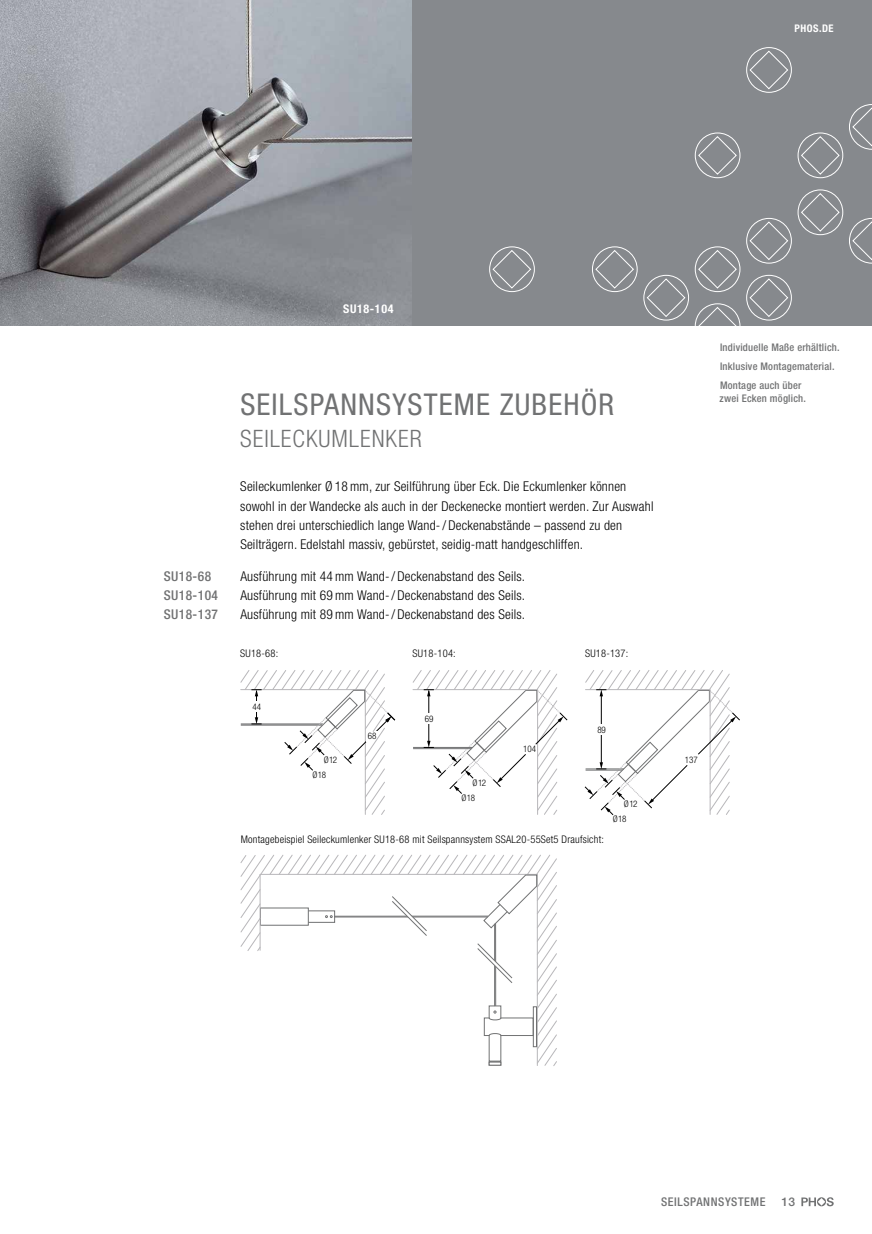
<style>
.page{position:relative;width:872px;height:1234px;background:#fff}
.page>*{position:absolute;margin:0;border:0;box-sizing:border-box;transform-origin:0 0}
.t1{font:condensed 30px "Helvetica Neue LT Std";letter-spacing:.04em;color:#717273}
.t2{font:300 condensed 24px "Helvetica Neue LT Std";letter-spacing:.04em;color:#717273}
.t3{font:300 condensed 13.5px/19.2px "Helvetica Neue LT Std";letter-spacing:.015em;color:#000}
.t4{font:500 condensed 13.5px "Helvetica Neue LT Std";letter-spacing:.03em;color:#717273}
.t5{font:500 condensed 12px "Helvetica Neue LT Std";letter-spacing:.05em;color:#717273}
.t6{font:700 condensed 12px "Helvetica Neue LT Std";letter-spacing:.05em;color:#fff}
.t7{font:500 12px "Helvetica Neue LT Std";color:#717273}
.t8{font:300 condensed 10.5px "Helvetica Neue LT Std";letter-spacing:.02em;color:#000}
.t9{font:500 condensed 10.5px/19.2px "Helvetica Neue LT Std";letter-spacing:.02em;color:#717273}
.t10{font:700 condensed 10.5px "Helvetica Neue LT Std";letter-spacing:.05em;color:#fff}
.t11{font:300 condensed 9px/15.1px "Helvetica Neue LT Std";color:#000}
</style>
<div class="page">
<img style="left:0;top:0;width:412px;height:325px">
<div style="left:412px;top:0;width:460px;height:325px;background:#86898d"></div>
<svg style="left:240px;top:670px;width:155px;height:145px"></svg>
<svg style="left:584px;top:670px;width:156px;height:145px"></svg>
<svg style="left:412px;top:670px;width:155px;height:145px"></svg>
<svg style="left:240px;top:854px;width:317px;height:211px"></svg>
<svg style="left:746px;top:274px;width:46px;height:47px"></svg>
<svg style="left:746px;top:47px;width:46px;height:46px"></svg>
<svg style="left:489px;top:246px;width:46px;height:46px"></svg>
<svg style="left:797px;top:104px;width:75px;height:74px"></svg>
<svg style="left:746px;top:189px;width:126px;height:75px"></svg>
<svg style="left:694px;top:132px;width:46px;height:46px"></svg>
<svg style="left:591px;top:246px;width:149px;height:80px"></svg>
<svg style="left:801px;top:1197px;width:32px;height:8px"></svg>
<p class="t10" style="left:794px;top:22px;width:41px">PHOS.DE</p>
<p class="t6" style="left:343px;top:301px;width:52px">SU18-104</p>
<h1 class="t1" style="left:240px;top:387px;width:375px">SEILSPANNSYSTEME ZUBEHÖR</h1>
<h2 class="t2" style="left:240px;top:424px;width:183px">SEILECKUMLENKER</h2>
<p class="t3" style="left:240px;top:477px;width:415px">Seileckumlenker Ø 18mm, zur Seilführung über Eck. Die Eckumlenker können sowohl in der Wandecke als auch in der Deckenecke montiert werden. Zur Auswahl stehen drei unterschiedlich lange Wand-/ Deckenabstände – passend zu den Seilträgern. Edelstahl massiv, gebürstet, seidig-matt handgeschliffen.</p>
<p class="t4" style="left:164px;top:568px;width:49px">SU18-68</p>
<p class="t3" style="left:240px;top:566px;width:286px">Ausführung mit 44mm Wand-/ Deckenabstand des Seils.</p>
<p class="t4" style="left:164px;top:587px;width:56px">SU18-104</p>
<p class="t3" style="left:240px;top:585px;width:286px">Ausführung mit 69mm Wand-/ Deckenabstand des Seils.</p>
<p class="t4" style="left:164px;top:606px;width:56px">SU18-137</p>
<p class="t3" style="left:240px;top:604px;width:286px">Ausführung mit 89mm Wand-/ Deckenabstand des Seils.</p>
<p class="t8" style="left:240px;top:647px;width:39px">SU18-68:</p>
<p class="t8" style="left:412px;top:647px;width:45px">SU18-104:</p>
<p class="t8" style="left:585px;top:647px;width:45px">SU18-137:</p>
<p class="t11" style="left:252px;top:699px;width:10px">44</p>
<p class="t11" style="left:368px;top:728px;width:10px">68</p>
<p class="t11" style="left:425px;top:710px;width:10px">69</p>
<p class="t11" style="left:523px;top:741px;width:14px">104</p>
<p class="t11" style="left:597px;top:721px;width:10px">89</p>
<p class="t11" style="left:312px;top:751px;width:26px;text-indent:11px">Ø12<br>Ø18</p>
<p class="t11" style="left:685px;top:752px;width:14px">137</p>
<p class="t11" style="left:613px;top:796px;width:26px;text-indent:11px">Ø12<br>Ø18</p>
<p class="t11" style="left:461px;top:775px;width:26px;text-indent:11px">Ø12<br>Ø18</p>
<p class="t8" style="left:241px;top:832px;width:364px">Montagebeispiel Seileckumlenker SU18-68 mit Seilspannsystem SSAL20-55Set5 Draufsicht:</p>
<p class="t9" style="left:720px;top:337px;width:121px">Individuelle Maße erhältlich.<br>Inklusive Montagematerial.<br>Montage auch über</p>
<p class="t9" style="left:719px;top:388px;width:88px">zwei Ecken möglich.</p>
<p class="t5" style="left:661px;top:1194px;width:106px">SEILSPANNSYSTEME</p>
<p class="t7" style="left:781px;top:1194px;width:15px">13</p>
</div>
